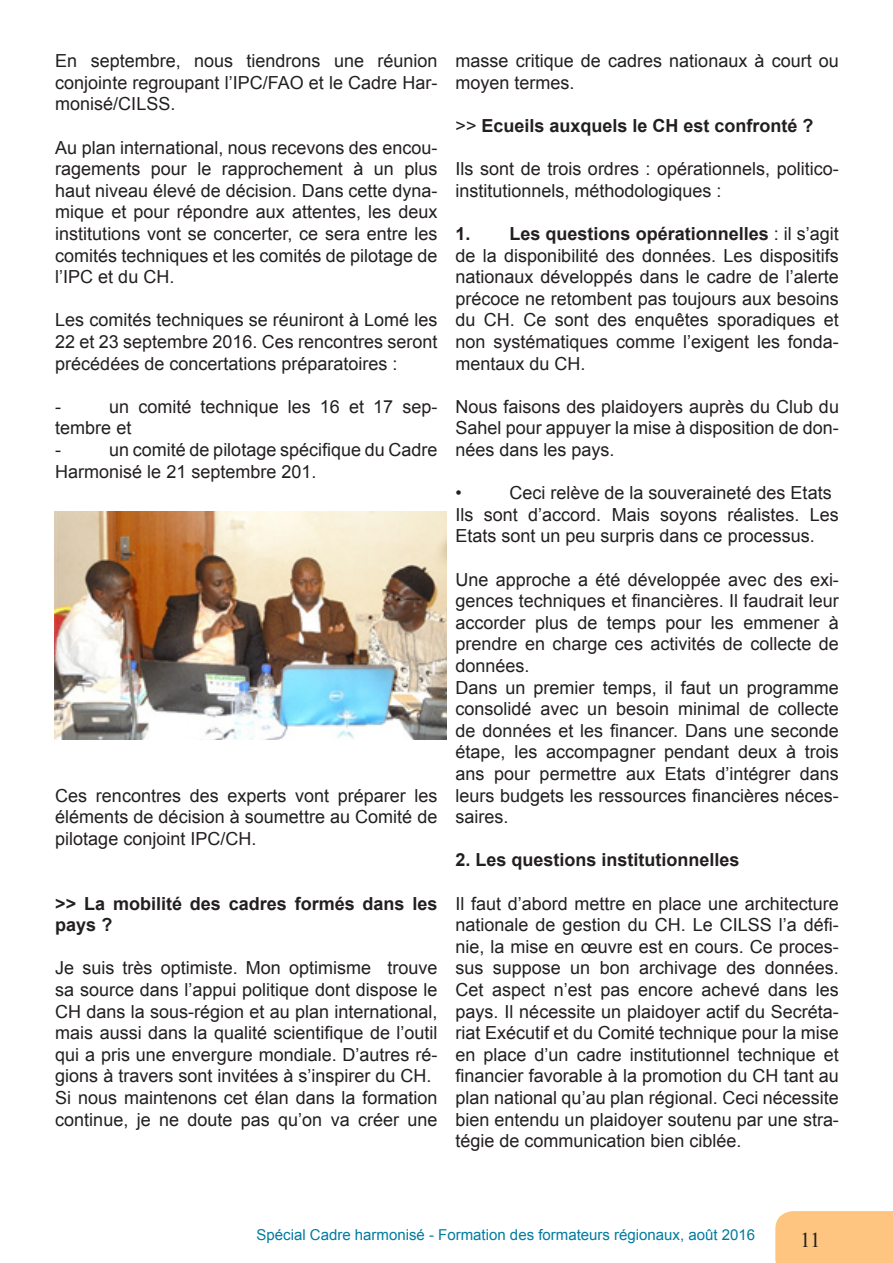
<style>
.page{position:relative;width:893px;height:1263px;background:#fff}
.page>*{position:absolute;margin:0;border:0;box-sizing:border-box;transform-origin:0 0}
.t1{font:21px "Times New Roman";color:#231f20}
.t2{font:18px/21.6px "Arial";color:#231f20;text-align:justify}
.t3{font:700 18px/21.6px "Arial";color:#231f20}
.t4{font:15px "Arial";color:#007b9f}
.s1{font-weight:400}
.s2{font-weight:700}
</style>
<div class="page">
<div style="left:775px;top:1211px;width:118px;height:52px;background:#fdc580"></div>
<img style="left:55px;top:511px;width:391px;height:229px">
<p class="t2" style="left:55px;top:50px;width:384px">En septembre, nous tiendrons une réunion conjointe regroupant l’IPC/FAO et le Cadre Har&shy;monisé/CILSS.</p>
<p class="t2" style="left:55px;top:137px;width:384px">Au plan international, nous recevons des encou&shy;ragements pour le rapprochement à un plus haut niveau élevé de décision. Dans cette dyna&shy;mique et pour répondre aux attentes, les deux institutions vont se concerter, ce sera entre les comités techniques et les comités de pilotage de l’IPC et du CH.</p>
<p class="t2" style="left:55px;top:309px;width:384px">Les comités techniques se réuniront à Lomé les 22 et 23 septembre 2016. Ces rencontres seront précédées de concertations préparatoires :</p>
<p class="t2" style="left:55px;top:396px;width:7px">-</p>
<p class="t2" style="left:55px;top:396px;width:384px;text-indent:54px">un comité technique les 16 et 17 sep&shy;tembre et</p>
<p class="t2" style="left:55px;top:439px;width:7px">-</p>
<p class="t2" style="left:55px;top:439px;width:384px;text-indent:54px">un comité de pilotage spécifique du Cadre<br>Harmonisé le 21 septembre 201.</p>
<p class="t2" style="left:55px;top:785px;width:384px">Ces rencontres des experts vont préparer les éléments de décision à soumettre au Comité de pilotage conjoint IPC/CH.</p>
<p class="t3" style="left:55px;top:893px;width:384px">&gt;&gt; La mobilité des cadres formés dans les pays ?</p>
<p class="t2" style="left:55px;top:957px;width:384px">Je suis très optimiste. Mon optimisme trouve sa source dans l’appui politique dont dispose le CH dans la sous-région et au plan international, mais aussi dans la qualité scientifique de l’outil qui a pris une envergure mondiale. D’autres ré&shy;gions à travers sont invitées à s’inspirer du CH.</p>
<p class="t2" style="left:55px;top:1087px;width:384px">Si nous maintenons cet élan dans la formation continue, je ne doute pas qu’on va créer une</p>
<p class="t2" style="left:455px;top:50px;width:385px">masse critique de cadres nationaux à court ou moyen termes.</p>
<p class="t3" style="left:455px;top:115px;width:360px"><span class="s1">&gt;&gt;</span> Ecueils auxquels le CH est confronté ?</p>
<p class="t2" style="left:455px;top:158px;width:385px">Ils sont de trois ordres : opérationnels, politico&shy;institutionnels, méthodologiques :</p>
<p class="t2" style="left:455px;top:223px;width:385px"><span class="s2">1. Les questions opérationnelles</span> : il s’agit de la disponibilité des données. Les dispositifs nationaux développés dans le cadre de l’alerte précoce ne retombent pas toujours aux besoins du CH. Ce sont des enquêtes sporadiques et non systématiques comme l’exigent les fonda&shy;mentaux du CH.</p>
<p class="t2" style="left:455px;top:396px;width:385px">Nous faisons des plaidoyers auprès du Club du Sahel pour appuyer la mise à disposition de don&shy;nées dans les pays.</p>
<p class="t2" style="left:455px;top:482px;width:8px">•</p>
<p class="t2" style="left:509px;top:482px;width:324px">Ceci relève de la souveraineté des Etats</p>
<p class="t2" style="left:455px;top:504px;width:385px">Ils sont d’accord. Mais soyons réalistes. Les<br>Etats sont un peu surpris dans ce processus.</p>
<p class="t2" style="left:455px;top:569px;width:385px">Une approche a été développée avec des exi&shy;gences techniques et financières. Il faudrait leur accorder plus de temps pour les emmener à prendre en charge ces activités de collecte de données.</p>
<p class="t2" style="left:455px;top:677px;width:385px">Dans un premier temps, il faut un programme consolidé avec un besoin minimal de collecte de données et les financer. Dans une seconde étape, les accompagner pendant deux à trois ans pour permettre aux Etats d’intégrer dans leurs budgets les ressources financières néces&shy;saires.</p>
<p class="t3" style="left:455px;top:850px;width:286px">2. Les questions institutionnelles</p>
<p class="t2" style="left:455px;top:893px;width:385px">Il faut d’abord mettre en place une architecture nationale de gestion du CH. Le CILSS l’a défi&shy;nie, la mise en œuvre est en cours. Ce proces&shy;sus suppose un bon archivage des données.<br>Cet aspect n’est pas encore achevé dans les pays. Il nécessite un plaidoyer actif du Secréta&shy;riat Exécutif et du Comité technique pour la mise en place d’un cadre institutionnel technique et financier favorable à la promotion du CH tant au plan national qu’au plan régional. Ceci nécessite bien entendu un plaidoyer soutenu par une stra&shy;tégie de communication bien ciblée.</p>
<p class="t4" style="left:257px;top:1225px;width:500px">Spécial Cadre harmonisé - Formation des formateurs régionaux, août 2016</p>
<p class="t1" style="left:800px;top:1226px;width:22px">11</p>
</div>
